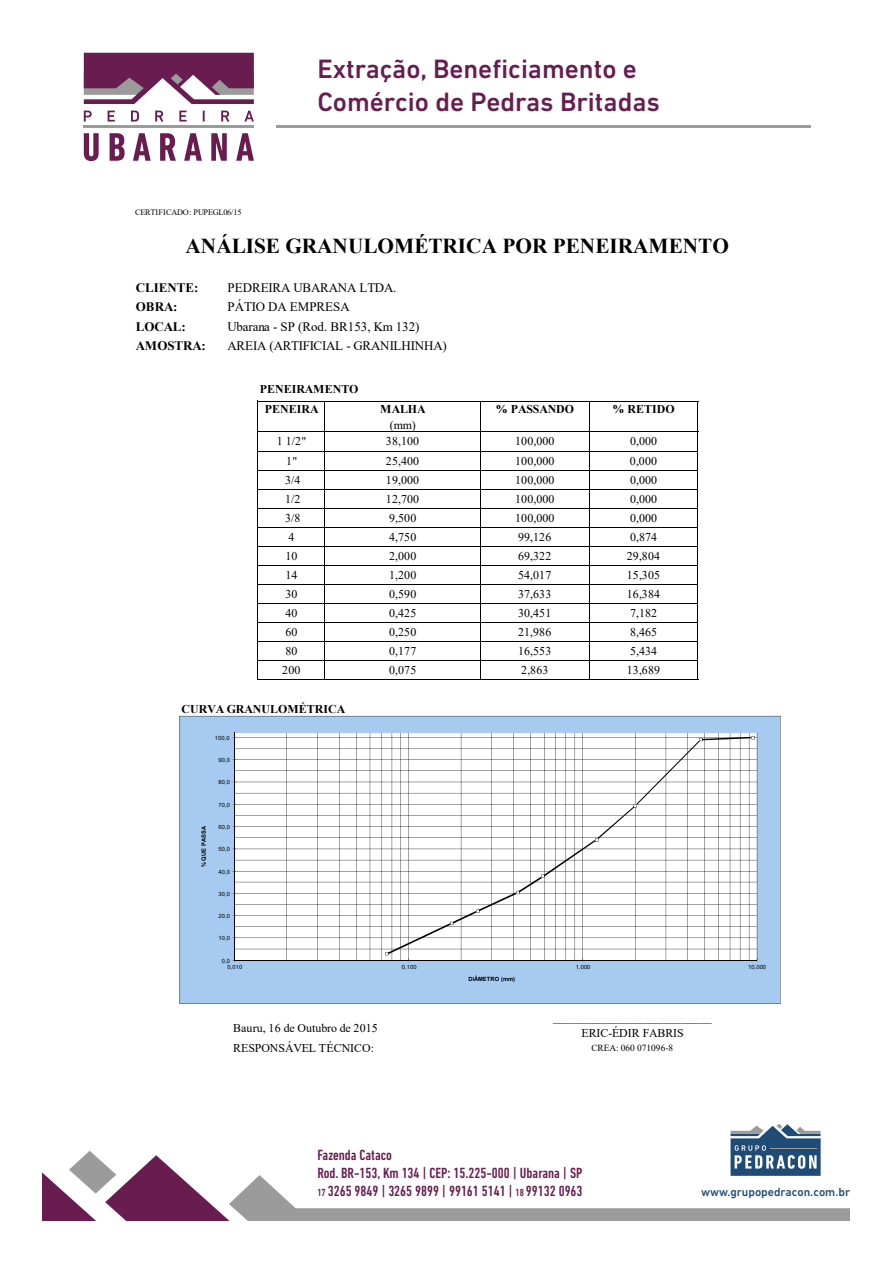
<style>
.page{position:relative;width:893px;height:1263px;background:#fff}
.page>*{position:absolute;margin:0;border:0;box-sizing:border-box;transform-origin:0 0}
.t1{font:500 27px/32.4px "DIN Next LT Pro";color:#681c4f}
.t2{font:700 21.3px "Times New Roman";letter-spacing:.005em;color:#000}
.t3{font:500 condensed 15px/18px "DIN Next LT Pro";color:#681c4f}
.t4{font:12.9px "Times New Roman";color:#000}
.t5{font:12.9px "Times New Roman";letter-spacing:-.025em;color:#000}
.t6{font:700 12.9px "Times New Roman";color:#000}
.t7{font:500 12px "DIN Next LT Pro";color:#1f4c76}
.t8{font:11.85px/16.2px "Times New Roman";letter-spacing:.015em;color:#000;text-align:center}
.t9{font:700 11.85px/20.9px "Times New Roman";letter-spacing:.005em;color:#000}
.t10{font:9.3px "Times New Roman";color:#000}
.t11{font:8.25px "Times New Roman";letter-spacing:-.02em;color:#000}
.t12{font:5.7px "Arial";letter-spacing:.005em;color:#000}
.t13{font:700 5.7px "Arial";letter-spacing:.015em;color:#000}
.s1{font-size:10.5px}
</style>
<div class="page">
<hr style="left:324px;top:402px;width:1px;height:30px;background:#000">
<hr style="left:480px;top:402px;width:1px;height:30px;background:#000">
<hr style="left:589px;top:402px;width:1px;height:30px;background:#000">
<hr style="left:257px;top:401px;width:1px;height:279px;background:#000">
<hr style="left:325px;top:432px;width:1px;height:247px;background:#000">
<hr style="left:480px;top:432px;width:1px;height:247px;background:#000">
<hr style="left:589px;top:432px;width:1px;height:247px;background:#000">
<hr style="left:697px;top:402px;width:1px;height:278px;background:#000">
<hr style="left:258px;top:401px;width:440px;height:1px;background:#000">
<hr style="left:258px;top:431px;width:440px;height:1px;background:#000">
<hr style="left:258px;top:451px;width:439px;height:1px;background:#000">
<hr style="left:258px;top:470px;width:439px;height:1px;background:#000">
<hr style="left:258px;top:489px;width:439px;height:1px;background:#000">
<hr style="left:258px;top:508px;width:439px;height:1px;background:#000">
<hr style="left:258px;top:527px;width:439px;height:1px;background:#000">
<hr style="left:258px;top:546px;width:439px;height:1px;background:#000">
<hr style="left:258px;top:565px;width:439px;height:1px;background:#000">
<hr style="left:258px;top:584px;width:439px;height:1px;background:#000">
<hr style="left:258px;top:603px;width:439px;height:1px;background:#000">
<hr style="left:258px;top:623px;width:439px;height:1px;background:#000">
<hr style="left:258px;top:642px;width:439px;height:1px;background:#000">
<hr style="left:258px;top:661px;width:439px;height:1px;background:#000">
<hr style="left:258px;top:679px;width:440px;height:1px;background:#000">
<svg style="left:180px;top:716px;width:600px;height:288px"></svg>
<svg style="left:43px;top:1124px;width:807px;height:96px"></svg>
<svg style="left:84px;top:53px;width:170px;height:51px"></svg>
<svg style="left:84px;top:133px;width:15px;height:28px"></svg>
<svg style="left:110px;top:133px;width:15px;height:28px"></svg>
<svg style="left:133px;top:133px;width:18px;height:28px"></svg>
<svg style="left:160px;top:133px;width:16px;height:28px"></svg>
<svg style="left:184px;top:133px;width:18px;height:28px"></svg>
<svg style="left:211px;top:133px;width:16px;height:28px"></svg>
<svg style="left:236px;top:133px;width:18px;height:28px"></svg>
<hr style="left:84px;top:125px;width:170px;height:2px;background:#9c9b9b">
<svg style="left:84px;top:111px;width:8px;height:11px"></svg>
<svg style="left:108px;top:111px;width:7px;height:11px"></svg>
<svg style="left:131px;top:111px;width:8px;height:11px"></svg>
<svg style="left:155px;top:111px;width:8px;height:11px"></svg>
<svg style="left:179px;top:111px;width:8px;height:11px"></svg>
<svg style="left:203px;top:111px;width:2px;height:11px"></svg>
<svg style="left:221px;top:111px;width:8px;height:11px"></svg>
<svg style="left:244px;top:111px;width:10px;height:11px"></svg>
<hr style="left:276px;top:125px;width:535px;height:2px;background:#9c9b9b">
<h1 class="t1" style="left:317px;top:53px;width:344px">Extração, Beneficiamento e<br>Comércio de Pedras Britadas</h1>
<p class="t11" style="left:135px;top:207px;width:108px">CERTIFICADO: PUPEGL06/15</p>
<h2 class="t2" style="left:185px;top:231px;width:545px">ANÁLISE GRANULOMÉTRICA POR PENEIRAMENTO</h2>
<p class="t6" style="left:136px;top:278px;width:64px">CLIENTE:</p>
<p class="t4" style="left:228px;top:278px;width:170px">PEDREIRA UBARANA LTDA.</p>
<p class="t6" style="left:136px;top:298px;width:43px">OBRA:</p>
<p class="t4" style="left:228px;top:298px;width:124px">PÁTIO DA EMPRESA</p>
<p class="t6" style="left:136px;top:317px;width:52px">LOCAL:</p>
<p class="t4" style="left:228px;top:317px;width:194px">Ubarana - SP (Rod. BR153, Km 132)</p>
<p class="t6" style="left:136px;top:337px;width:72px">AMOSTRA:</p>
<p class="t5" style="left:228px;top:337px;width:221px">AREIA (ARTIFICIAL - GRANILHINHA)</p>
<p class="t9" style="left:265px;top:378px;width:95px;text-indent:-5px">PENEIRAMENTO<br>PENEIRA</p>
<p class="t9" style="left:380px;top:399px;width:47px">MALHA</p>
<p class="t9" style="left:496px;top:399px;width:80px">% PASSANDO</p>
<p class="t9" style="left:612px;top:399px;width:64px">% RETIDO</p>
<p class="t8" style="left:390px;top:416px;width:27px">(mm)</p>
<p class="t8" style="left:277px;top:433px;width:31px">1 1/2"</p>
<p class="t8" style="left:386px;top:433px;width:35px">38,100</p>
<p class="t8" style="left:515px;top:433px;width:41px">100,000</p>
<p class="t8" style="left:630px;top:433px;width:29px">0,000</p>
<p class="t8" style="left:286px;top:452px;width:12px">1"</p>
<p class="t8" style="left:386px;top:452px;width:35px">25,400</p>
<p class="t8" style="left:515px;top:452px;width:41px">100,000</p>
<p class="t8" style="left:630px;top:452px;width:29px">0,000</p>
<p class="t8" style="left:285px;top:471px;width:17px">3/4</p>
<p class="t8" style="left:386px;top:471px;width:35px">19,000</p>
<p class="t8" style="left:515px;top:471px;width:41px">100,000</p>
<p class="t8" style="left:630px;top:471px;width:29px">0,000</p>
<p class="t8" style="left:285px;top:490px;width:17px">1/2</p>
<p class="t8" style="left:386px;top:490px;width:35px">12,700</p>
<p class="t8" style="left:515px;top:490px;width:41px">100,000</p>
<p class="t8" style="left:630px;top:490px;width:29px">0,000</p>
<p class="t8" style="left:285px;top:509px;width:17px">3/8</p>
<p class="t8" style="left:389px;top:509px;width:29px">9,500</p>
<p class="t8" style="left:515px;top:509px;width:41px">100,000</p>
<p class="t8" style="left:630px;top:509px;width:29px">0,000</p>
<p class="t8" style="left:288px;top:528px;width:7px">4</p>
<p class="t8" style="left:389px;top:528px;width:29px">4,750</p>
<p class="t8" style="left:518px;top:528px;width:35px">99,126</p>
<p class="t8" style="left:630px;top:528px;width:29px">0,874</p>
<p class="t8" style="left:285px;top:547px;width:14px">10</p>
<p class="t8" style="left:389px;top:547px;width:29px">2,000</p>
<p class="t8" style="left:518px;top:547px;width:35px">69,322</p>
<p class="t8" style="left:627px;top:547px;width:35px">29,804</p>
<p class="t8" style="left:285px;top:567px;width:14px">14</p>
<p class="t8" style="left:389px;top:567px;width:29px">1,200</p>
<p class="t8" style="left:518px;top:567px;width:35px">54,017</p>
<p class="t8" style="left:627px;top:567px;width:35px">15,305</p>
<p class="t8" style="left:285px;top:586px;width:14px">30</p>
<p class="t8" style="left:389px;top:586px;width:29px">0,590</p>
<p class="t8" style="left:518px;top:586px;width:35px">37,633</p>
<p class="t8" style="left:627px;top:586px;width:35px">16,384</p>
<p class="t8" style="left:285px;top:605px;width:14px">40</p>
<p class="t8" style="left:389px;top:605px;width:29px">0,425</p>
<p class="t8" style="left:518px;top:605px;width:35px">30,451</p>
<p class="t8" style="left:630px;top:605px;width:29px">7,182</p>
<p class="t8" style="left:285px;top:624px;width:14px">60</p>
<p class="t8" style="left:389px;top:624px;width:29px">0,250</p>
<p class="t8" style="left:518px;top:624px;width:35px">21,986</p>
<p class="t8" style="left:630px;top:624px;width:29px">8,465</p>
<p class="t8" style="left:285px;top:643px;width:14px">80</p>
<p class="t8" style="left:389px;top:643px;width:29px">0,177</p>
<p class="t8" style="left:518px;top:643px;width:35px">16,553</p>
<p class="t8" style="left:630px;top:643px;width:29px">5,434</p>
<p class="t8" style="left:282px;top:662px;width:20px">200</p>
<p class="t8" style="left:389px;top:662px;width:29px">0,075</p>
<p class="t8" style="left:521px;top:662px;width:29px">2,863</p>
<p class="t8" style="left:627px;top:662px;width:35px">13,689</p>
<p class="t9" style="left:181px;top:699px;width:165px">CURVA GRANULOMÉTRICA</p>
<p class="t12" style="left:215px;top:734px;width:16px">100,0</p>
<p class="t12" style="left:219px;top:756px;width:13px">90,0</p>
<p class="t12" style="left:219px;top:778px;width:13px">80,0</p>
<p class="t13" style="left:200px;top:867px;width:43px;rotate:-90deg">% QUE PASSA</p>
<p class="t12" style="left:219px;top:801px;width:13px">70,0</p>
<p class="t12" style="left:219px;top:823px;width:13px">60,0</p>
<p class="t12" style="left:219px;top:845px;width:13px">50,0</p>
<p class="t12" style="left:219px;top:868px;width:13px">40,0</p>
<p class="t12" style="left:219px;top:890px;width:13px">30,0</p>
<p class="t12" style="left:219px;top:912px;width:13px">20,0</p>
<p class="t12" style="left:219px;top:934px;width:13px">10,0</p>
<p class="t12" style="left:222px;top:957px;width:10px">0,0</p>
<p class="t12" style="left:228px;top:963px;width:16px">0,010</p>
<p class="t12" style="left:402px;top:963px;width:16px">0,100</p>
<p class="t12" style="left:576px;top:963px;width:16px">1,000</p>
<p class="t12" style="left:748px;top:963px;width:19px">10,000</p>
<p class="t13" style="left:468px;top:975px;width:48px">DIÂMETRO (mm)</p>
<p class="t8" style="left:233px;top:1019px;width:146px">Bauru, 16 de Outubro de 2015</p>
<p class="t8" style="left:553px;top:1008px;width:160px">__________________________<br>ERIC-ÉDIR FABRIS</p>
<p class="t8" style="left:233px;top:1039px;width:142px">RESPONSÁVEL TÉCNICO:</p>
<p class="t10" style="left:591px;top:1042px;width:83px">CREA: 060 071096-8</p>
<p class="t3" style="left:317px;top:1146px;width:267px">Fazenda Cataco<br>Rod. BR-153, Km 134 | CEP: 15.225-000 | Ubarana | SP<br><span class="s1">17</span> 3265 9849 | 3265 9899 | 99161 5141 | <span class="s1">18</span> 99132 0963</p>
<p class="t7" style="left:701px;top:1185px;width:150px">www.grupopedracon.com.br</p>
</div>
